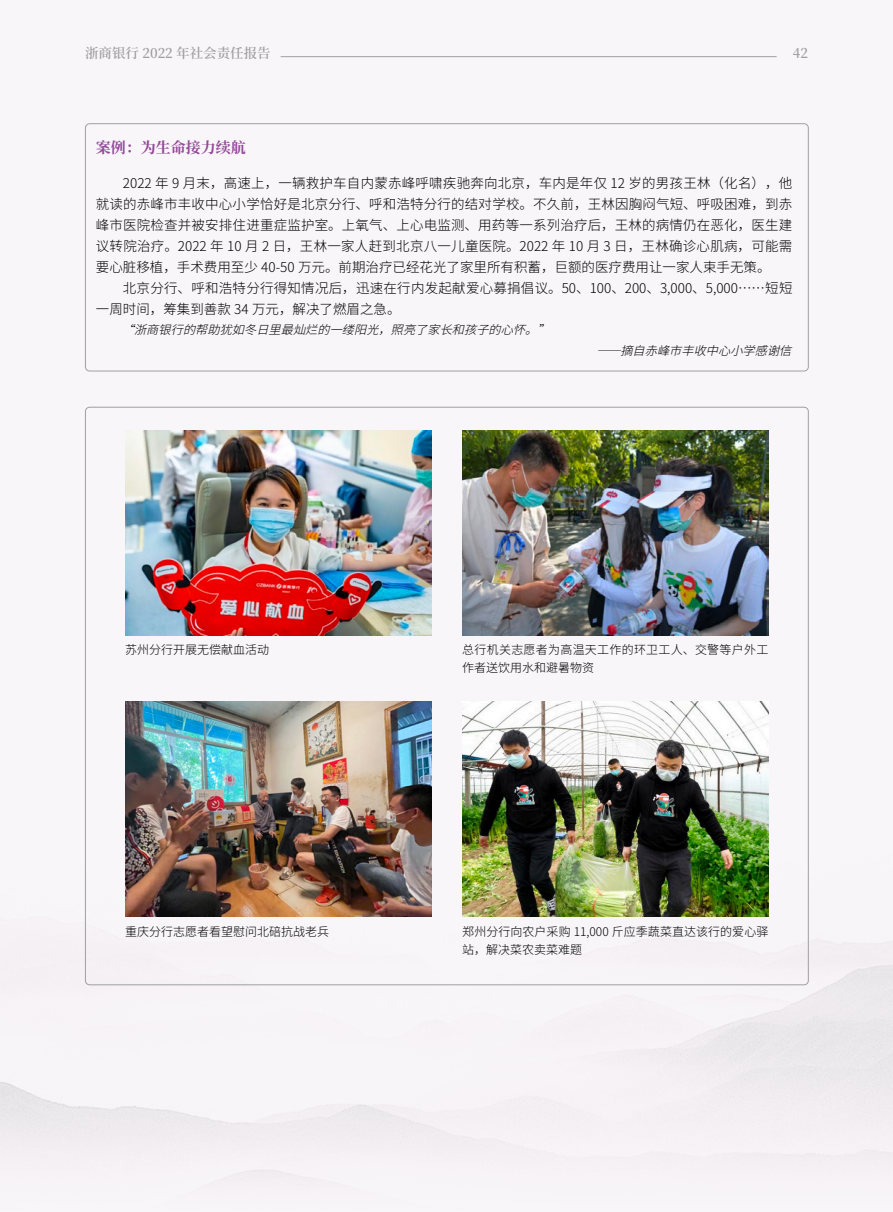
<style>
.page{position:relative;width:893px;height:1212px;background:#f9f6fa}
.page>*{position:absolute;margin:0;border:0;box-sizing:border-box;transform-origin:0 0}
.三级-五章{font:700 15px "Source Han Serif CN";color:#924897}
.正文{font:300 13.5px/21px "Source Han Sans CN";color:#000;text-align:justify}
.正文-2{font:300 13.5px/21px "Source Han Sans CN";letter-spacing:.02em;color:#000}
.t1{font:600 13.5px "Source Han Serif CN";color:#9f9fa0}
.图说{font:300 12px/18px "Source Han Sans CN";color:#000}
.正文-3{font:italic 300 12px "Source Han Sans CN";color:#000}
.图说-2{font:300 12px/18px "Source Han Sans CN";letter-spacing:.02em;color:#000}
</style>
<div class="page">
<hr style="left:281px;top:56px;width:496px;height:1px;background:#9f9fa0">
<div style="left:85px;top:123px;width:724px;height:248px;border:1px solid #9f9fa0;border-radius:4px"></div>
<img style="left:125px;top:702px;width:306px;height:214px">
<img style="left:462px;top:702px;width:306px;height:214px">
<img style="left:125px;top:431px;width:306px;height:204px">
<img style="left:462px;top:431px;width:306px;height:204px">
<p class="t1" style="left:85px;top:46px;width:187px">浙商银行 2022 年社会责任报告</p>
<p class="t1" style="left:793px;top:46px;width:17px">42</p>
<p class="三级-五章" style="left:96px;top:139px;width:152px">案例：为生命接力续航</p>
<p class="正文" style="left:96px;top:172px;width:698px;text-indent:27px">2022 年 9 月末，高速上，一辆救护车自内蒙赤峰呼啸疾驰奔向北京，车内是年仅 12 岁的男孩王林（化名），他就读的赤峰市丰收中心小学恰好是北京分行、呼和浩特分行的结对学校。不久前，王林因胸闷气短、呼吸困难，到赤峰市医院检查并被安排住进重症监护室。上氧气、上心电监测、用药等一系列治疗后，王林的病情仍在恶化，医生建议转院治疗。2022 年 10 月 2 日，王林一家人赶到北京八一儿童医院。2022 年 10 月 3 日，王林确诊心肌病，可能需要心脏移植，手术费用至少 40-50 万元。前期治疗已经花光了家里所有积蓄，巨额的医疗费用让一家人束手无策。</p>
<p class="正文-2" style="left:96px;top:277px;width:698px;text-indent:27px">北京分行、呼和浩特分行得知情况后，迅速在行内发起献爱心募捐倡议。50、100、200、3,000、5,000……短短一周时间，筹集到善款 34 万元，解决了燃眉之急。</p>
<p class="正文-3" style="left:122px;top:323px;width:437px">“浙商银行的帮助犹如冬日里最灿烂的一缕阳光，照亮了家长和孩子的心怀。”</p>
<p class="正文-3" style="left:596px;top:344px;width:204px">—摘自赤峰市丰收中心小学感谢信</p>
<p class="图说" style="left:125px;top:641px;width:145px">苏州分行开展无偿献血活动</p>
<p class="图说-2" style="left:462px;top:641px;width:308px">总行机关志愿者为高温天工作的环卫工人、交警等户外工作者送饮用水和避暑物资</p>
<p class="图说" style="left:125px;top:922px;width:205px">重庆分行志愿者看望慰问北碚抗战老兵</p>
<p class="图说" style="left:462px;top:922px;width:308px">郑州分行向农户采购 11,000 斤应季蔬菜直达该行的爱心驿站，解决菜农卖菜难题</p>
</div>
